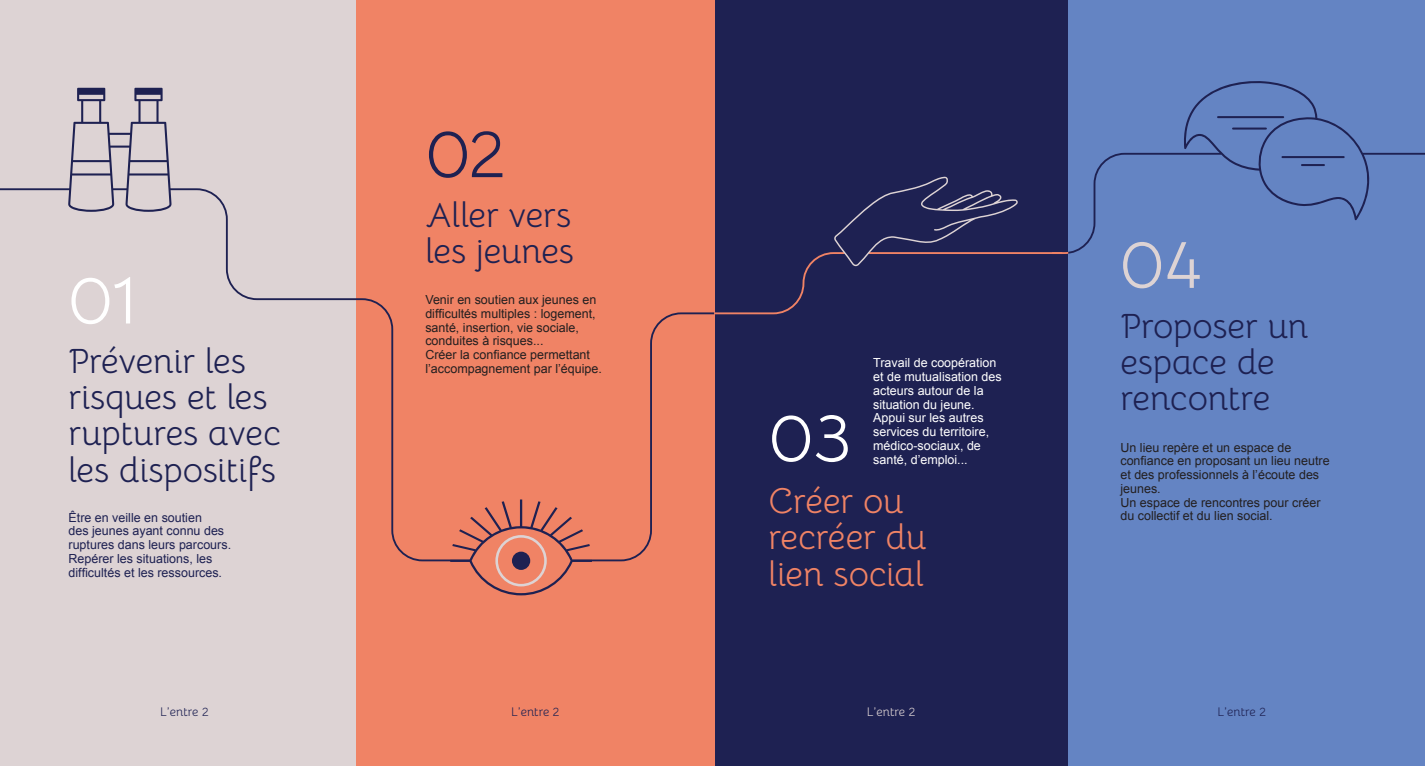
<style>
.page{position:relative;width:1425px;height:766px;background:#fff}
.page>*{position:absolute;margin:0;border:0;box-sizing:border-box;transform-origin:0 0}
.t1{font:70px "Bellota";color:#fff}
.t2{font:70px "Bellota";color:#1e2152}
.t3{font:70px "Bellota";color:#ddd3d4}
.t4{font:35px/36.2px "Bellota";color:#1e2152}
.t5{font:35px/36.2px "Bellota";color:#f08365}
.t6{font:12.5px/13.8px "Arial";color:#231f20}
.t7{font:12.5px/13.8px "Arial";color:#fff}
.t8{font:12.5px/13.8px "Arial";color:#1e2152}
.t9{font:12.5px "Bellota";letter-spacing:-.005em;color:#1e2152}
.t10{font:12.5px "Bellota";letter-spacing:-.005em;color:#ddd3d4}
</style>
<div class="page">
<div style="left:0;top:0;width:356px;height:765px;background:#ddd3d4"></div>
<div style="left:714px;top:0;width:354px;height:765px;background:#1e2152"></div>
<div style="left:356px;top:0;width:358px;height:765px;background:#f08365"></div>
<div style="left:1068px;top:0;width:356px;height:765px;background:#6484c3"></div>
<hr style="left:0;top:188px;width:70px;height:2px;background:#1e2152">
<svg style="left:68px;top:88px;width:103px;height:124px"></svg>
<svg style="left:168px;top:187px;width:282px;height:375px"></svg>
<hr style="left:868px;top:252px;width:194px;height:2px;background:#f08365">
<svg style="left:450px;top:176px;width:568px;height:419px"></svg>
<hr style="left:1362px;top:153px;width:62px;height:2px;background:#1e2152">
<svg style="left:1050px;top:81px;width:327px;height:173px"></svg>
<h1 class="t1" style="left:68px;top:243px;width:71px">01</h1>
<h2 class="t4" style="left:68px;top:340px;width:214px">Prévenir les risques et les ruptures avec les dispositifs</h2>
<p class="t8" style="left:69px;top:510px;width:164px">Être en veille en soutien<br>des jeunes ayant connu des ruptures dans leurs parcours.<br>Repérer les situations, les difficultés et les ressources.</p>
<h1 class="t2" style="left:425px;top:97px;width:82px">02</h1>
<h2 class="t4" style="left:425px;top:194px;width:150px">Aller vers les jeunes</h2>
<p class="t6" style="left:425px;top:293px;width:178px">Venir en soutien aux jeunes en difficultés multiples : logement, santé, insertion, vie sociale, conduites à risques...<br>Créer la confiance permettant l’accompagnement par l’équipe.</p>
<h1 class="t1" style="left:768px;top:381px;width:85px">03</h1>
<p class="t7" style="left:873px;top:356px;width:130px">Travail de coopération et de mutualisation des acteurs autour de la situation du jeune.<br>Appui sur les autres services du territoire, médico-sociaux, de santé, d’emploi...</p>
<h2 class="t5" style="left:768px;top:480px;width:160px">Créer ou recréer du lien social</h2>
<h1 class="t3" style="left:1119px;top:207px;width:84px">04</h1>
<h2 class="t4" style="left:1120px;top:305px;width:190px">Proposer un espace de rencontre</h2>
<p class="t6" style="left:1120px;top:440px;width:211px">Un lieu repère et un espace de confiance en proposant un lieu neutre et des professionnels à l’écoute des jeunes.<br>Un espace de rencontres pour créer du collectif et du lien social.</p>
<p class="t9" style="left:160px;top:701px;width:50px">L’entre 2</p>
<p class="t9" style="left:511px;top:701px;width:50px">L’entre 2</p>
<p class="t10" style="left:867px;top:701px;width:50px">L’entre 2</p>
<p class="t9" style="left:1217px;top:701px;width:50px">L’entre 2</p>
</div>
